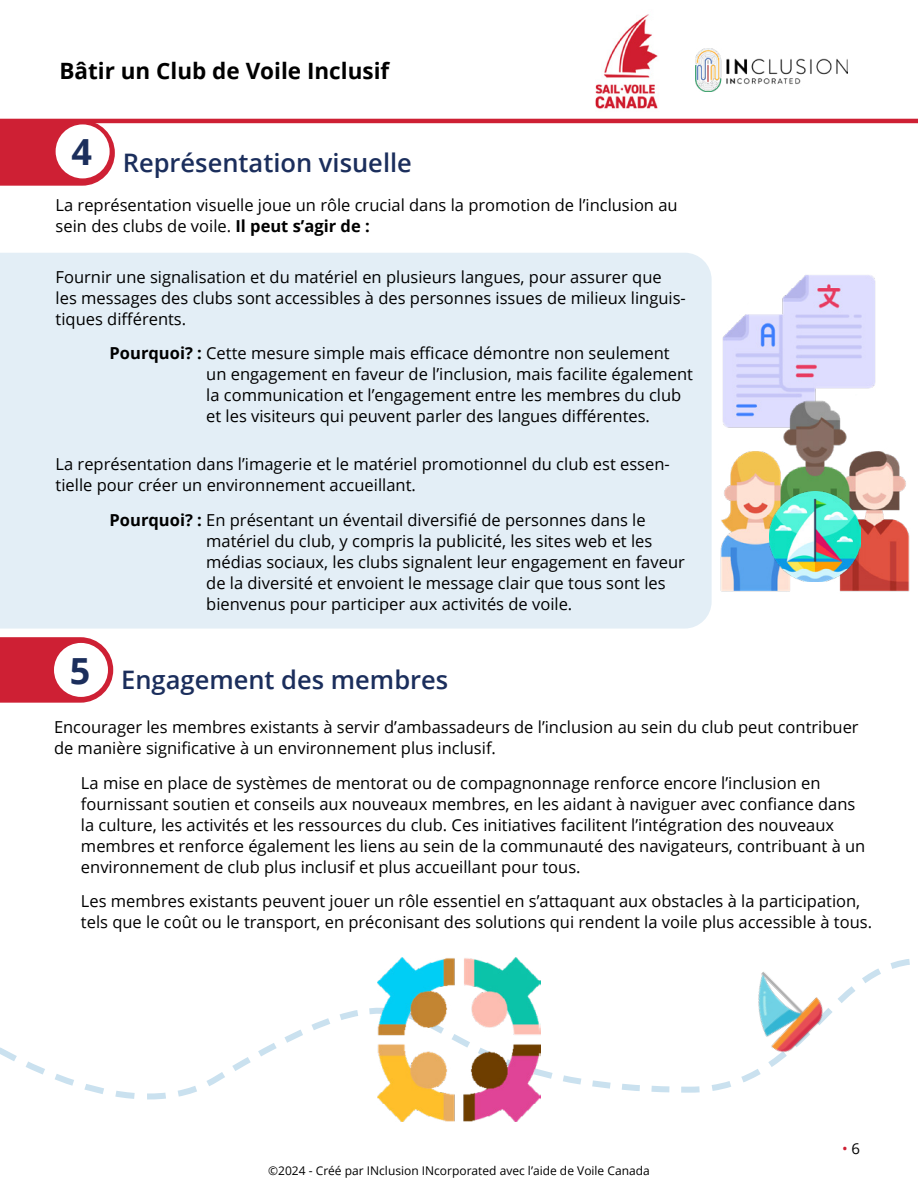
<style>
.page{position:relative;width:918px;height:1188px;background:#fff}
.page>*{position:absolute;margin:0;border:0;box-sizing:border-box;transform-origin:0 0}
.t1{font:600 25.5px "Open Sans";color:#1b2e5c}
.t2{font:700 22.5px "Open Sans";color:#000}
.t3{font:16.5px/21px "Open Sans";color:#000}
.t4{font:15px "Open Sans";color:#ce2034}
.t5{font:12px "Open Sans";color:#000}
.s1{font-weight:700}
.s2{color:#000}
</style>
<div class="page">
<img style="left:595px;top:14px;width:63px;height:95px">
<img style="left:696px;top:48px;width:151px;height:43px">
<hr style="left:0;top:119px;width:918px;height:4px;background:#ce2034">
<img style="left:722px;top:275px;width:154px;height:120px">
<svg style="left:115px;top:1096px;width:66px;height:4px"></svg>
<svg style="left:0;top:959px;width:910px;height:137px"></svg>
<svg style="left:0;top:637px;width:113px;height:66px;background:#d23648"></svg>
<div style="left:54px;top:643px;width:54px;height:54px;background:#fff;border-radius:50%"></div>
<div style="left:0;top:253px;width:712px;height:376px;background:#e3eef6"></div>
<svg style="left:0;top:123px;width:115px;height:63px;background:#d23547"></svg>
<div style="left:56px;top:124px;width:54px;height:54px;background:#fff;border-radius:50%"></div>
<img style="left:720px;top:395px;width:190px;height:197px">
<img style="left:770px;top:491px;width:90px;height:91px">
<img style="left:377px;top:958px;width:164px;height:164px">
<img style="left:726px;top:959px;width:107px;height:103px">
<h2 class="t2" style="left:59px;top:55px;width:331px">Bâtir un Club de Voile Inclusif</h2>
<h1 class="t1" style="left:72px;top:146px;width:342px"><sup>4</sup> Représentation visuelle</h1>
<p class="t3" style="left:56px;top:194px;width:624px">La représentation visuelle joue un rôle crucial dans la promotion de l’inclusion au sein des clubs de voile. <span class="s1">Il peut s’agir de :</span></p>
<p class="t3" style="left:56px;top:266px;width:632px">Fournir une signalisation et du matériel en plusieurs langues, pour assurer que les messages des clubs sont accessibles à des personnes issues de milieux linguis&shy;tiques différents.</p>
<p class="t3" style="left:206px;top:342px;width:488px;text-indent:-97px"><span class="s1">Pourquoi? :</span> Cette mesure simple mais efficace démontre non seulement un engagement en faveur de l’inclusion, mais facilite également la communication et l’engagement entre les membres du club et les visiteurs qui peuvent parler des langues différentes.</p>
<p class="t3" style="left:56px;top:453px;width:616px">La représentation dans l’imagerie et le matériel promotionnel du club est essen&shy;tielle pour créer un environnement accueillant.</p>
<p class="t3" style="left:206px;top:509px;width:480px;text-indent:-97px"><span class="s1">Pourquoi? :</span> En présentant un éventail diversifié de personnes dans le matériel du club, y compris la publicité, les sites web et les médias sociaux, les clubs signalent leur engagement en faveur de la diversité et envoient le message clair que tous sont les bienvenus pour participer aux activités de voile.</p>
<h1 class="t1" style="left:70px;top:663px;width:380px"><sup>5</sup> Engagement des membres</h1>
<p class="t3" style="left:54px;top:716px;width:806px">Encourager les membres existants à servir d’ambassadeurs de l’inclusion au sein du club peut contribuer de manière significative à un environnement plus inclusif.</p>
<p class="t3" style="left:81px;top:772px;width:786px">La mise en place de systèmes de mentorat ou de compagnonnage renforce encore l’inclusion en fournissant soutien et conseils aux nouveaux membres, en les aidant à naviguer avec confiance dans la culture, les activités et les ressources du club. Ces initiatives facilitent l’intégration des nouveaux membres et renforce également les liens au sein de la communauté des navigateurs, contribuant à un environnement de club plus inclusif et plus accueillant pour tous.</p>
<p class="t3" style="left:81px;top:890px;width:793px">Les membres existants peuvent jouer un rôle essentiel en s’attaquant aux obstacles à la participation, tels que le coût ou le transport, en préconisant des solutions qui rendent la voile plus accessible à tous.</p>
<p class="t5" style="left:268px;top:1162px;width:383px">©️2024 - Créé par INclusion INcorporated avec l’aide de Voile Canada</p>
<p class="t4" style="left:842px;top:1138px;width:20px">• <span class="s2">6</span></p>
</div>
